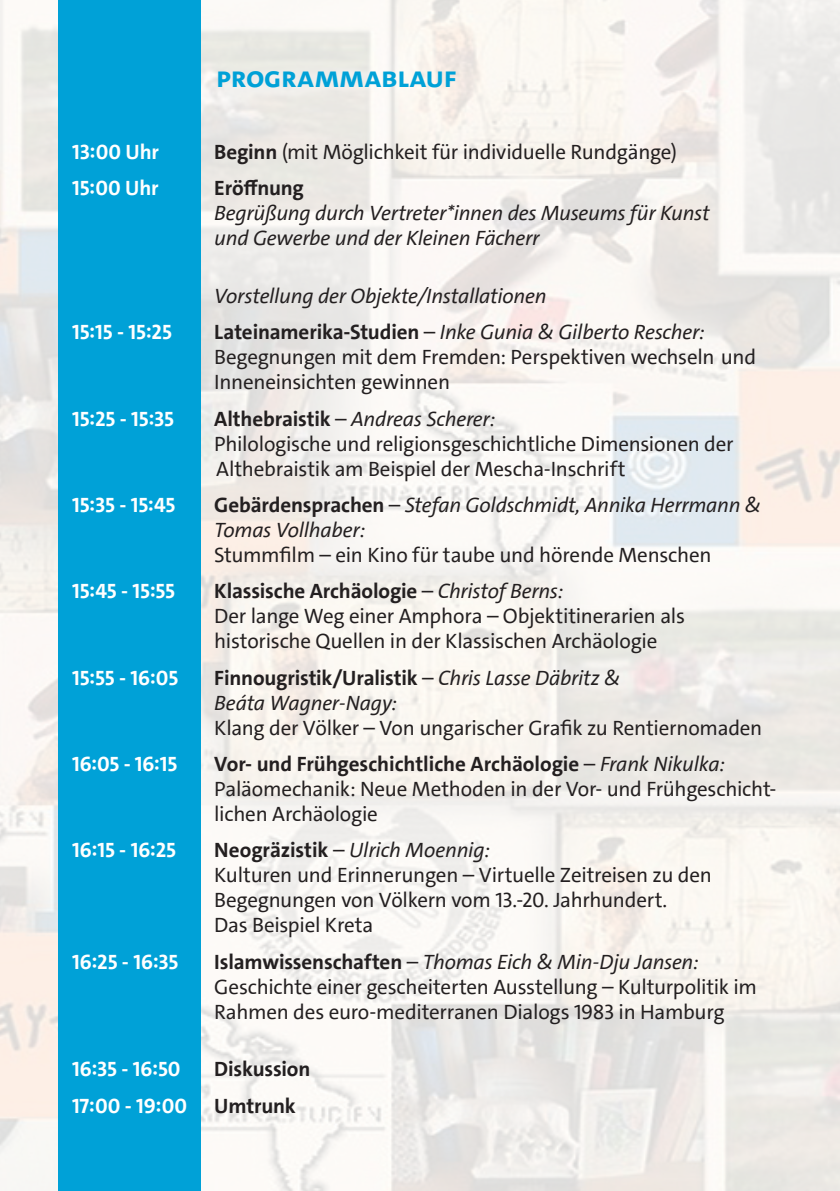
<style>
.page{position:relative;width:840px;height:1191px;background:#fff}
.page>*{position:absolute;margin:0;border:0;box-sizing:border-box;transform-origin:0 0}
.t1{font:30px "The Sans UHH Bold Caps";letter-spacing:-.015em;color:#00a1d7}
.t2{font:21px/25px "The Sans UHH";letter-spacing:-.01em;color:#231f20}
.t3{font:italic 21px/25px "The Sans UHH";letter-spacing:-.015em;color:#231f20}
.t4{font:700 21px "The Sans UHH";letter-spacing:-.005em;color:#fff}
.t5{font:700 21px "The Sans UHH";letter-spacing:-.01em;color:#231f20}
.s1{font-weight:700}
.s2{font-style:italic}
.s3{font-weight:700;font-style:normal}
.s4{font-style:normal}
</style>
<div class="page">
<img style="left:0;top:0;width:839px;height:1191px">
<div style="left:58px;top:0;width:142px;height:1191px;background:#00a1d7"></div>
<h1 class="t1" style="left:216px;top:58px;width:242px">Programmablauf</h1>
<p class="t4" style="left:72px;top:138px;width:88px">13:00 Uhr</p>
<p class="t2" style="left:214px;top:139px;width:464px"><span class="s1">Beginn</span> (mit Möglichkeit für individuelle Rundgänge)</p>
<p class="t4" style="left:72px;top:175px;width:88px">15:00 Uhr</p>
<p class="t5" style="left:214px;top:175px;width:91px">Eröffnung</p>
<p class="t3" style="left:214px;top:201px;width:497px">Begrüßung durch Vertreter*innen des Museums für Kunst und Gewerbe und der Kleinen Fächerr</p>
<p class="t3" style="left:214px;top:283px;width:334px">Vorstellung der Objekte/Installationen</p>
<p class="t4" style="left:72px;top:319px;width:101px">15:15 - 15:25</p>
<p class="t2" style="left:214px;top:320px;width:543px"><span class="s1">Lateinamerika-Studien</span> – <span class="s2">Inke Gunia &amp; Gilberto Rescher:<br></span>Begegnungen mit dem Fremden: Perspektiven wechseln und<br>Inneneinsichten gewinnen</p>
<p class="t4" style="left:72px;top:405px;width:103px">15:25 - 15:35</p>
<p class="t2" style="left:214px;top:406px;width:520px"><span class="s1">Althebraistik</span> – <span class="s2">Andreas Scherer:<br></span>Philologische und religionsgeschichtliche Dimensionen der<br>Althebraistik am Beispiel der Mescha-Inschrift</p>
<p class="t4" style="left:72px;top:491px;width:105px">15:35 - 15:45</p>
<p class="t3" style="left:214px;top:492px;width:548px"><span class="s3">Gebärdensprachen</span> <span class="s4">–</span> Stefan Goldschmidt, Annika Herrmann &amp;<br>Tomas Vollhaber:</p>
<p class="t2" style="left:214px;top:542px;width:498px">Stummfilm – ein Kino für taube und hörende Menschen</p>
<p class="t4" style="left:72px;top:577px;width:104px">15:45 - 15:55</p>
<p class="t2" style="left:214px;top:579px;width:472px"><span class="s1">Klassische Archäologie</span> – <span class="s2">Christof Berns:<br></span>Der lange Weg einer Amphora – Objektitinerarien als historische Quellen in der Klassischen Archäologie</p>
<p class="t4" style="left:72px;top:664px;width:108px">15:55 - 16:05</p>
<p class="t3" style="left:214px;top:665px;width:407px"><span class="s3">Finnougristik/Uralistik</span> <span class="s4">–</span> Chris Lasse Däbritz &amp;<br>Beáta Wagner-Nagy:</p>
<p class="t2" style="left:214px;top:715px;width:549px">Klang der Völker – Von ungarischer Grafik zu Rentiernomaden</p>
<p class="t4" style="left:72px;top:750px;width:107px">16:05 - 16:15</p>
<p class="t2" style="left:214px;top:751px;width:563px"><span class="s1">Vor- und Frühgeschichtliche Archäologie</span> – <span class="s2">Frank Nikulka:<br></span>Paläomechanik: Neue Methoden in der Vor- und Frühgeschicht&shy;lichen Archäologie</p>
<p class="t4" style="left:72px;top:836px;width:105px">16:15 - 16:25</p>
<p class="t2" style="left:214px;top:838px;width:499px"><span class="s1">Neogräzistik</span> – <span class="s2">Ulrich Moennig:<br></span>Kulturen und Erinnerungen – Virtuelle Zeitreisen zu den Begegnungen von Völkern vom 13.-20. Jahrhundert.<br>Das Beispiel Kreta</p>
<p class="t4" style="left:72px;top:948px;width:108px">16:25 - 16:35</p>
<p class="t2" style="left:214px;top:949px;width:544px"><span class="s1">Islamwissenschaften</span> – <span class="s2">Thomas Eich &amp; Min-Dju Jansen:<br></span>Geschichte einer gescheiterten Ausstellung – Kulturpolitik im<br>Rahmen des euro-mediterranen Dialogs 1983 in Hamburg</p>
<p class="t4" style="left:72px;top:1055px;width:110px">16:35 - 16:50</p>
<p class="t5" style="left:214px;top:1055px;width:98px">Diskussion</p>
<p class="t4" style="left:72px;top:1092px;width:116px">17:00 - 19:00</p>
<p class="t5" style="left:214px;top:1092px;width:83px">Umtrunk</p>
</div>
